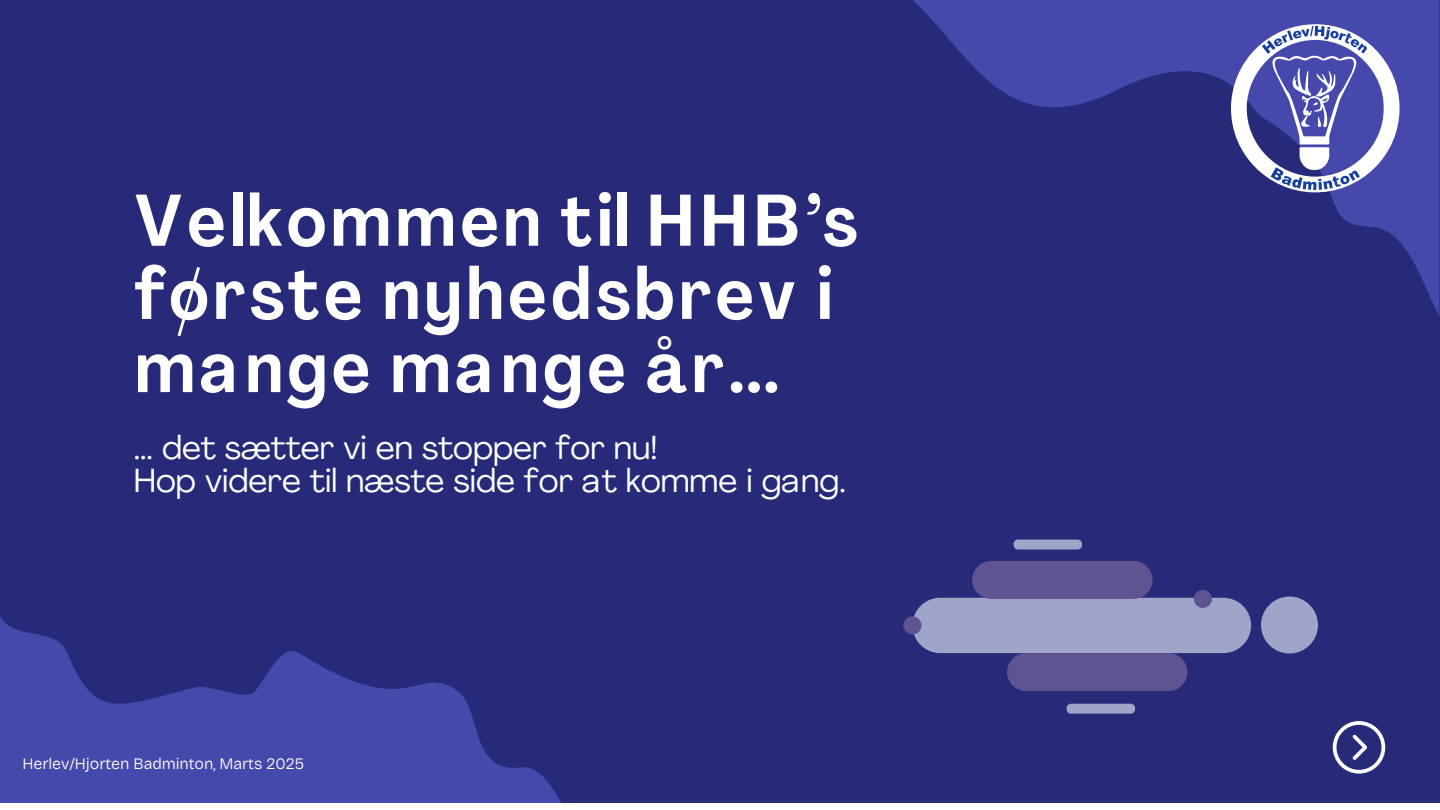
<style>
.page{position:relative;width:1440px;height:810px;background:#fff}
.page>*{position:absolute;margin:0;border:0;box-sizing:border-box;transform-origin:0 0}
.t1{font:700 72px/73.2px "Agrandir Text";letter-spacing:.03em;color:#fff}
.t2{font:33px/33px "Agrandir";color:#fff}
.t3{font:300 16px "Bricolage Grotesque";letter-spacing:-.005em;color:#fff}
</style>
<div class="page">
<div style="left:0;top:0;width:1440px;height:802px;background:#272a79"></div>
<svg style="left:913px;top:0;width:527px;height:316px"></svg>
<svg style="left:1214px;top:18px;width:203px;height:181px;fill:#4649ab"></svg>
<svg style="left:0;top:616px;width:576px;height:187px;fill:#4649ab"></svg>
<svg style="left:903px;top:540px;width:415px;height:174px"></svg>
<svg style="left:1333px;top:721px;width:52px;height:53px"></svg>
<h1 class="t1" style="left:134px;top:184px;width:726px">Velkommen til HHB’s første nyhedsbrev i mange mange år...</h1>
<p class="t2" style="left:134px;top:430px;width:713px">... det sætter vi en stopper for nu!<br>Hop videre til næste side for at komme i gang.</p>
<p class="t3" style="left:23px;top:751px;width:283px">Herlev/Hjorten Badminton, Marts 2025</p>
</div>
